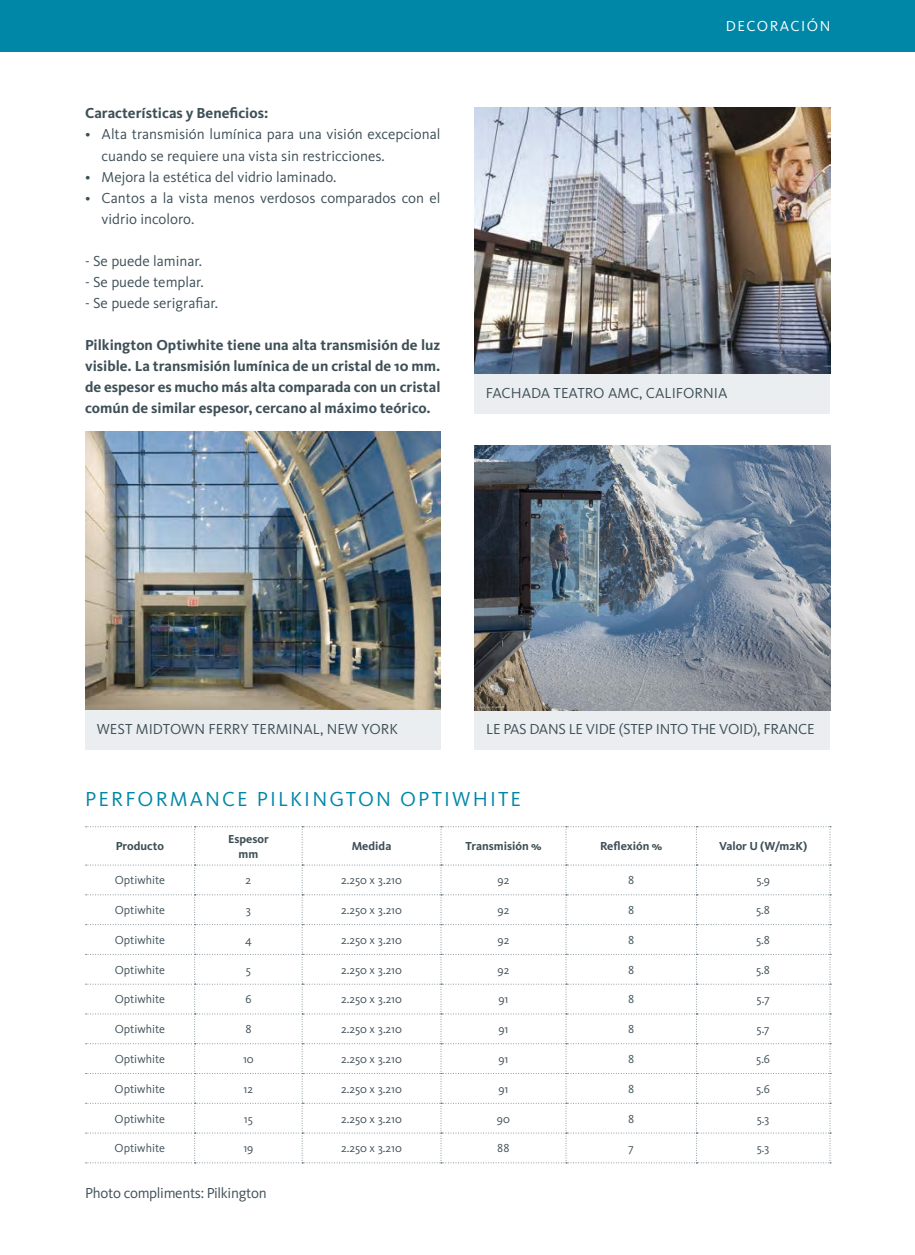
<style>
.page{position:relative;width:915px;height:1255px;background:#fff}
.page>*{position:absolute;margin:0;border:0;box-sizing:border-box;transform-origin:0 0}
.t1{font:21px "Kievit";letter-spacing:.1em;color:#0087a8}
.t2{font:15px/21px "Kievit";color:#3e4f57}
.t3{font:700 15px/21px "Kievit";color:#3e4f57;text-align:justify}
.t4{font:15px "Kievit";letter-spacing:-.02em;color:#3e4f57}
.t5{font:15px "Kievit";color:#fff}
.t6{font:12px "Kievit";color:#3e4f57}
.t7{font:700 12px/14.4px "Kievit";color:#3e4f57;text-align:center}
</style>
<div class="page">
<div style="left:0;top:0;width:914px;height:51px;background:#0087a8"></div>
<div style="left:474px;top:374px;width:355px;height:39px;background:#ebeef0"></div>
<div style="left:85px;top:710px;width:356px;height:39px;background:#ebeef0"></div>
<div style="left:474px;top:710px;width:356px;height:39px;background:#ebeef0"></div>
<img style="left:474px;top:445px;width:356px;height:265px">
<svg style="left:85px;top:826px;width:745px;height:337px"></svg>
<img style="left:474px;top:107px;width:355px;height:267px">
<img style="left:85px;top:432px;width:355px;height:277px">
<p class="t3" style="left:85px;top:103px;width:185px">Características y Beneficios:</p>
<p class="t2" style="left:102px;top:124px;width:340px;text-indent:-16px">• Alta transmisión lumínica para una visión excepcional cuando se requiere una vista sin restricciones.</p>
<p class="t2" style="left:85px;top:166px;width:253px">• Mejora la estética del vidrio laminado.</p>
<p class="t2" style="left:102px;top:187px;width:340px;text-indent:-16px">• Cantos a la vista menos verdosos comparados con el vidrio incoloro.</p>
<p class="t2" style="left:85px;top:250px;width:118px">- Se puede laminar.</p>
<p class="t2" style="left:85px;top:271px;width:120px">- Se puede templar.</p>
<p class="t2" style="left:85px;top:292px;width:134px">- Se puede serigrafiar.</p>
<p class="t3" style="left:85px;top:334px;width:357px">Pilkington Optiwhite tiene una alta transmisión de luz visible. La transmisión lumínica de un cristal de 10 mm. de espesor es mucho más alta comparada con un cristal común de similar espesor, cercano al máximo teórico.</p>
<p class="t5" style="left:725px;top:17px;width:54px">DECORACI</p>
<p class="t5" style="left:806px;top:17px;width:22px">ÓN</p>
<p class="t2" style="left:486px;top:382px;width:243px">Fachada Teatro AMC, Califo rnia</p>
<p class="t2" style="left:97px;top:719px;width:67px">West Midtow</p>
<p class="t2" style="left:194px;top:719px;width:205px">n Ferry Terminal, N ew York</p>
<p class="t2" style="left:486px;top:719px;width:243px">Le Pas dans le Vide (Step into the voId</p>
<p class="t2" style="left:752px;top:719px;width:63px">), France</p>
<h1 class="t1" style="left:85px;top:786px;width:437px">Performance Pilkington Optiwhite</h1>
<p class="t7" style="left:116px;top:839px;width:50px">Producto</p>
<p class="t7" style="left:228px;top:831px;width:42px">Espesor mm</p>
<p class="t7" style="left:351px;top:839px;width:41px">Medida</p>
<p class="t7" style="left:465px;top:839px;width:77px">Transmisión %</p>
<p class="t7" style="left:600px;top:839px;width:64px">Reflexión %</p>
<p class="t7" style="left:718px;top:839px;width:90px">Valor U (W/m2K)</p>
<p class="t6" style="left:115px;top:873px;width:52px">Optiwhite</p>
<p class="t6" style="left:245px;top:873px;width:7px">2</p>
<p class="t6" style="left:341px;top:873px;width:62px">2.250 x 3.210</p>
<p class="t6" style="left:497px;top:873px;width:13px">92</p>
<p class="t6" style="left:628px;top:873px;width:8px">8</p>
<p class="t6" style="left:756px;top:873px;width:15px">5.9</p>
<p class="t6" style="left:115px;top:903px;width:52px">Optiwhite</p>
<p class="t6" style="left:246px;top:903px;width:7px">3</p>
<p class="t6" style="left:341px;top:903px;width:62px">2.250 x 3.210</p>
<p class="t6" style="left:497px;top:903px;width:13px">92</p>
<p class="t6" style="left:628px;top:903px;width:8px">8</p>
<p class="t6" style="left:756px;top:903px;width:15px">5.8</p>
<p class="t6" style="left:115px;top:933px;width:52px">Optiwhite</p>
<p class="t6" style="left:245px;top:933px;width:8px">4</p>
<p class="t6" style="left:341px;top:933px;width:62px">2.250 x 3.210</p>
<p class="t6" style="left:497px;top:933px;width:13px">92</p>
<p class="t6" style="left:628px;top:933px;width:8px">8</p>
<p class="t6" style="left:756px;top:933px;width:15px">5.8</p>
<p class="t6" style="left:115px;top:962px;width:52px">Optiwhite</p>
<p class="t6" style="left:246px;top:962px;width:7px">5</p>
<p class="t6" style="left:341px;top:962px;width:62px">2.250 x 3.210</p>
<p class="t6" style="left:497px;top:962px;width:13px">92</p>
<p class="t6" style="left:628px;top:962px;width:8px">8</p>
<p class="t6" style="left:756px;top:962px;width:15px">5.8</p>
<p class="t6" style="left:115px;top:992px;width:52px">Optiwhite</p>
<p class="t6" style="left:245px;top:992px;width:8px">6</p>
<p class="t6" style="left:341px;top:992px;width:62px">2.250 x 3.210</p>
<p class="t6" style="left:498px;top:992px;width:12px">91</p>
<p class="t6" style="left:628px;top:992px;width:8px">8</p>
<p class="t6" style="left:756px;top:992px;width:15px">5.7</p>
<p class="t6" style="left:115px;top:1022px;width:52px">Optiwhite</p>
<p class="t6" style="left:245px;top:1022px;width:8px">8</p>
<p class="t6" style="left:341px;top:1022px;width:62px">2.250 x 3.210</p>
<p class="t6" style="left:498px;top:1022px;width:12px">91</p>
<p class="t6" style="left:628px;top:1022px;width:8px">8</p>
<p class="t6" style="left:756px;top:1022px;width:15px">5.7</p>
<p class="t6" style="left:115px;top:1052px;width:52px">Optiwhite</p>
<p class="t6" style="left:243px;top:1052px;width:12px">10</p>
<p class="t6" style="left:341px;top:1052px;width:62px">2.250 x 3.210</p>
<p class="t6" style="left:498px;top:1052px;width:12px">91</p>
<p class="t6" style="left:627px;top:1052px;width:8px">8</p>
<p class="t6" style="left:756px;top:1052px;width:15px">5.6</p>
<p class="t6" style="left:115px;top:1081px;width:52px">Optiwhite</p>
<p class="t6" style="left:243px;top:1081px;width:11px">12</p>
<p class="t6" style="left:341px;top:1081px;width:62px">2.250 x 3.210</p>
<p class="t6" style="left:498px;top:1081px;width:12px">91</p>
<p class="t6" style="left:627px;top:1081px;width:8px">8</p>
<p class="t6" style="left:756px;top:1081px;width:15px">5.6</p>
<p class="t6" style="left:115px;top:1111px;width:52px">Optiwhite</p>
<p class="t6" style="left:244px;top:1111px;width:10px">15</p>
<p class="t6" style="left:341px;top:1111px;width:62px">2.250 x 3.210</p>
<p class="t6" style="left:496px;top:1111px;width:14px">90</p>
<p class="t6" style="left:627px;top:1111px;width:8px">8</p>
<p class="t6" style="left:756px;top:1111px;width:14px">5.3</p>
<p class="t6" style="left:115px;top:1141px;width:52px">Optiwhite</p>
<p class="t6" style="left:243px;top:1141px;width:12px">19</p>
<p class="t6" style="left:341px;top:1141px;width:62px">2.250 x 3.210</p>
<p class="t6" style="left:497px;top:1141px;width:14px">88</p>
<p class="t6" style="left:628px;top:1141px;width:7px">7</p>
<p class="t6" style="left:756px;top:1141px;width:14px">5.3</p>
<p class="t4" style="left:85px;top:1184px;width:183px">Photo compliments: Pilkington</p>
</div>
